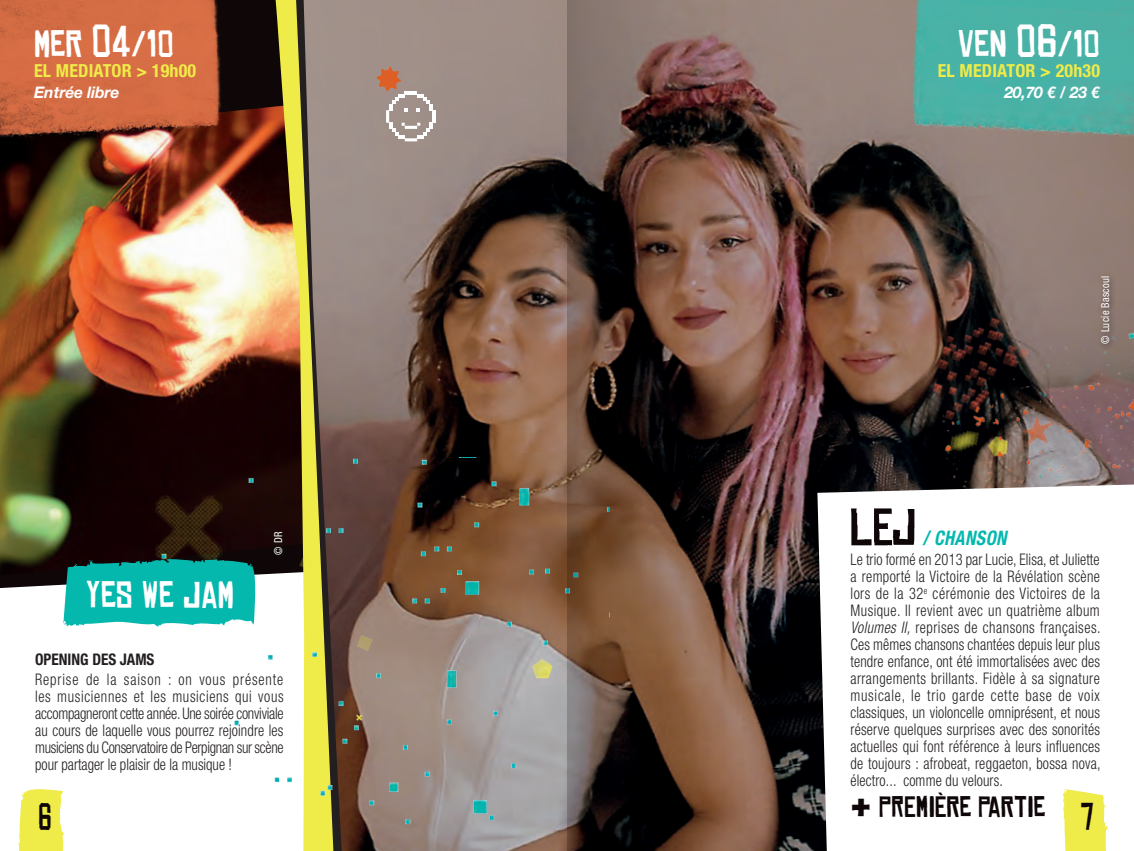
<style>
.page{position:relative;width:1134px;height:851px;background:#fff}
.page>*{position:absolute;margin:0;border:0;box-sizing:border-box;transform-origin:0 0}
.t1{font:50px "Chinese Rocks Rg";color:#0e0607}
.t2{font:36px "Chinese Rocks Rg";letter-spacing:.01em;color:#fff}
.t3{font:36px "Chinese Rocks Rg";color:#0e0607;scale:.8 1}
.t4{font:28px "Chinese Rocks Rg";letter-spacing:.01em;color:#0e0607}
.t5{font:italic 700 condensed 20px "Helvetica Neue";letter-spacing:.025em;color:#04b8ae;scale:.9 1}
.t6{font:700 condensed 18px "Helvetica Neue";letter-spacing:.01em;color:#efeb48}
.t7{font:300 condensed 16px/17px "Helvetica Neue";letter-spacing:.005em;color:#231f20;text-align:justify;scale:.9 1}
.t8{font:italic 700 16px "Helvetica Neue";letter-spacing:-.01em;color:#fff}
.t9{font:700 condensed 16px "Helvetica Neue";color:#231f20;scale:.95 1}
.t10{font:condensed 11px "Helvetica Neue";letter-spacing:.025em;color:#fff;scale:.95 1}
.s1{font-size:44px}
.s2{font-style:italic}
.s3{font-size:48px}
</style>
<div class="page">
<img style="left:343px;top:0;width:791px;height:850px">
<div style="left:0;top:0;width:266px;height:588px;background:#0e0607"></div>
<img style="left:0;top:104px;width:266px;height:471px">
<svg style="left:335px;top:0;width:8px;height:457px;fill:#9d8f89"></svg>
<svg style="left:266px;top:0;width:69px;height:457px"></svg>
<img style="left:905px;top:0;width:229px;height:141px">
<img style="left:866px;top:233px;width:268px;height:251px">
<svg style="left:386px;top:92px;width:50px;height:49px"></svg>
<img style="left:376px;top:67px;width:26px;height:25px">
<img style="left:142px;top:457px;width:425px;height:393px">
<svg style="left:817px;top:484px;width:317px;height:366px"></svg>
<div style="left:850px;top:502px;width:250px;height:332px;background:#fff"></div>
<div style="left:1096px;top:272px;width:21px;height:79px;background:#231f20;opacity:.75"></div>
<div style="left:270px;top:527px;width:20px;height:34px;background:#190708"></div>
<img style="left:0;top:0;width:227px;height:141px">
<svg style="left:63px;top:558px;width:195px;height:69px"></svg>
<svg style="left:1062px;top:789px;width:47px;height:61px"></svg>
<svg style="left:18px;top:789px;width:46px;height:61px"></svg>
<svg style="left:567px;top:0;width:159px;height:850px"></svg>
<h2 class="t2" style="left:34px;top:25px;width:141px">MER <span class="s1">04</span>/10</h2>
<p class="t6" style="left:34px;top:59px;width:164px">EL MEDIATOR &gt; 19h00</p>
<p class="t8" style="left:34px;top:83px;width:87px">Entrée libre</p>
<h2 class="t2" style="left:958px;top:25px;width:144px">VEN <span class="s1">06</span>/10</h2>
<p class="t6" style="left:938px;top:59px;width:164px">EL MEDIATOR &gt; 20h30</p>
<p class="t8" style="left:1004px;top:83px;width:97px">20,70 € / 23 €</p>
<p class="t10" style="left:1099px;top:344px;width:73px;rotate:-90deg">© Lucie Bascoul</p>
<h1 class="t1" style="left:850px;top:500px;width:68px">LEJ</h1>
<p class="t5" style="left:923px;top:526px;width:94px">/ CHANSON</p>
<p class="t7" style="left:850px;top:550px;width:279px">Le trio formé en 2013 par Lucie, Elisa, et Juliette a remporté la Victoire de la Révélation scène lors de la 32<sup>e</sup> cérémonie des Victoires de la Musique. Il revient avec un quatrième album <span class="s2">Volumes II,</span> reprises de chansons françaises.<br>Ces mêmes chansons chantées depuis leur plus tendre enfance, ont été immortalisées avec des arrangements brillants. Fidèle à sa signature musicale, le trio garde cette base de voix classiques, un violoncelle omniprésent, et nous réserve quelques surprises avec des sonorités actuelles qui font référence à leurs influences de toujours : afrobeat, reggaeton, bossa nova, électro... comme du velours.</p>
<h3 class="t4" style="left:850px;top:791px;width:196px"><span class="s3">+</span> PREMIÈRE PARTIE</h3>
<p class="t10" style="left:272px;top:554px;width:26px;rotate:-90deg">© DR</p>
<h2 class="t2" style="left:86px;top:575px;width:150px">YES WE JAM</h2>
<p class="t9" style="left:35px;top:649px;width:127px">OPENING DES JAMS</p>
<p class="t7" style="left:35px;top:670px;width:278px">Reprise de la saison : on vous présente les musiciennes et les musiciens qui vous accompagneront cette année. Une soirée conviviale au cours de laquelle vous pourrez rejoindre les musiciens du Conservatoire de Perpignan sur scène pour partager le plaisir de la musique !</p>
<h2 class="t3" style="left:38px;top:797px;width:18px">6</h2>
<h2 class="t3" style="left:1080px;top:797px;width:18px">7</h2>
</div>
